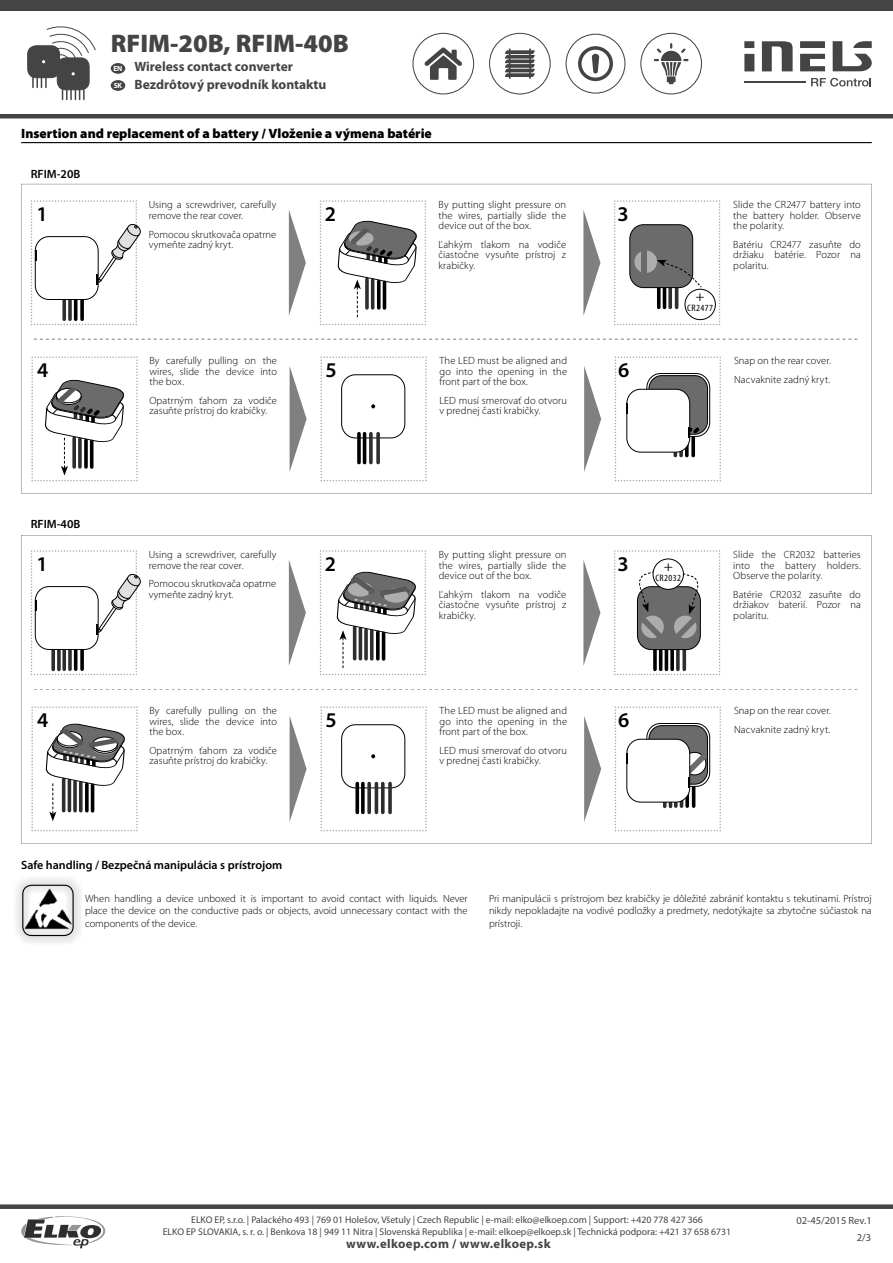
<style>
.page{position:relative;width:893px;height:1263px;background:#fff}
.page>*{position:absolute;margin:0;border:0;box-sizing:border-box;transform-origin:0 0}
.t1{font:900 25.5px "Myriad Pro";color:#444}
.t2{font:600 21px "Myriad Pro";color:#000}
.t3{font:condensed 14.1px "Myriad Pro";color:#000;scale:1.09 1}
.t4{font:900 13.5px "Myriad Pro";color:#000}
.t5{font:700 13.5px "Myriad Pro";color:#444}
.t6{font:700 12.75px "Myriad Pro";letter-spacing:.03em;color:#444}
.t7{font:600 12px "Myriad Pro";color:#000}
.t8{font:300 10.5px/10.5px "Myriad Pro";letter-spacing:.01em;color:#000;text-align:justify}
.t9{font:10.5px/17px "Myriad Pro";color:#444;text-align:right}
.t10{font:9.75px/11.7px "Myriad Pro";color:#444;text-align:center}
.t11{font:condensed 9.3px "Myriad Pro";letter-spacing:.04em;color:#000;scale:1.09 1}
.s1{font-size:7.5px;color:#fff}
</style>
<div class="page">
<svg style="left:21px;top:184px;width:851px;height:310px"></svg>
<svg style="left:21px;top:535px;width:851px;height:309px"></svg>
<div style="left:28px;top:46px;width:32px;height:32px;background:#444;border-radius:9px"></div>
<div style="left:28px;top:46px;width:32px;height:32px;border:1px solid #444;border-radius:9px"></div>
<svg style="left:32px;top:75px;width:15px;height:12px"></svg>
<div style="left:57px;top:58px;width:32px;height:32px;background:#444;border-radius:9px"></div>
<div style="left:57px;top:58px;width:32px;height:32px;border:1px solid #444;border-radius:9px"></div>
<svg style="left:62px;top:87px;width:23px;height:13px"></svg>
<svg style="left:42px;top:26px;width:54px;height:37px"></svg>
<div style="left:0;top:0;width:893px;height:11px;background:#444"></div>
<div style="left:0;top:114px;width:893px;height:5px;background:#444"></div>
<div style="left:744px;top:54px;width:10px;height:17px;background:#444"></div>
<svg style="left:762px;top:41px;width:30px;height:30px"></svg>
<svg style="left:800px;top:54px;width:25px;height:17px"></svg>
<div style="left:800px;top:41px;width:25px;height:7px;background:#444"></div>
<svg style="left:832px;top:41px;width:40px;height:30px"></svg>
<div style="left:744px;top:41px;width:10px;height:7px;background:#444"></div>
<hr style="left:744px;top:81px;width:62px;height:1px;background:#444">
<svg style="left:811px;top:78px;width:60px;height:9px"></svg>
<div style="left:111px;top:63px;width:14px;height:11px;background:#444;border-radius:50%"></div>
<div style="left:111px;top:80px;width:14px;height:11px;background:#444;border-radius:50%"></div>
<div style="left:640px;top:33px;width:62px;height:61px;border:1px solid #444;border-radius:50%"></div>
<svg style="left:654px;top:43px;width:34px;height:41px"></svg>
<div style="left:412px;top:33px;width:62px;height:61px;border:1px solid #444;border-radius:50%"></div>
<svg style="left:424px;top:47px;width:38px;height:33px"></svg>
<div style="left:489px;top:33px;width:62px;height:61px;border:1px solid #444;border-radius:50%"></div>
<svg style="left:505px;top:49px;width:30px;height:30px"></svg>
<div style="left:565px;top:34px;width:60px;height:60px;border:1px solid #444;border-radius:50%"></div>
<svg style="left:578px;top:46px;width:35px;height:35px"></svg>
<div style="left:0;top:1204px;width:893px;height:5px;background:#444"></div>
<svg style="left:21px;top:1216px;width:84px;height:32px"></svg>
<hr style="left:21px;top:142px;width:851px;height:1px;background:#000">
<svg style="left:34px;top:339px;width:823px;height:1px"></svg>
<svg style="left:289px;top:210px;width:17px;height:106px"></svg>
<svg style="left:583px;top:210px;width:17px;height:106px"></svg>
<svg style="left:290px;top:366px;width:17px;height:106px"></svg>
<svg style="left:584px;top:366px;width:17px;height:106px"></svg>
<svg style="left:614px;top:200px;width:106px;height:125px"></svg>
<div style="left:685px;top:289px;width:30px;height:31px;background:#fff;border-radius:50%"></div>
<div style="left:685px;top:289px;width:31px;height:31px;border:1px solid #000;border-radius:50%"></div>
<svg style="left:31px;top:200px;width:111px;height:125px"></svg>
<svg style="left:320px;top:200px;width:107px;height:125px"></svg>
<svg style="left:320px;top:357px;width:107px;height:124px"></svg>
<svg style="left:357px;top:434px;width:4px;height:29px"></svg>
<hr style="left:363px;top:434px;width:3px;height:29px;background:#000">
<svg style="left:369px;top:434px;width:4px;height:29px"></svg>
<svg style="left:376px;top:434px;width:4px;height:29px"></svg>
<svg style="left:615px;top:357px;width:106px;height:124px"></svg>
<svg style="left:31px;top:357px;width:107px;height:124px"></svg>
<svg style="left:381px;top:689px;width:476px;height:1px"></svg>
<svg style="left:289px;top:560px;width:17px;height:106px"></svg>
<svg style="left:583px;top:560px;width:17px;height:106px"></svg>
<svg style="left:614px;top:550px;width:106px;height:125px"></svg>
<svg style="left:290px;top:716px;width:17px;height:106px"></svg>
<svg style="left:584px;top:716px;width:17px;height:106px"></svg>
<div style="left:653px;top:559px;width:30px;height:30px;background:#fff;border-radius:50%"></div>
<div style="left:653px;top:559px;width:31px;height:31px;border:1px solid #000;border-radius:50%"></div>
<svg style="left:31px;top:550px;width:111px;height:125px"></svg>
<svg style="left:320px;top:706px;width:107px;height:125px"></svg>
<svg style="left:355px;top:784px;width:4px;height:28px"></svg>
<svg style="left:361px;top:784px;width:4px;height:28px"></svg>
<svg style="left:367px;top:784px;width:4px;height:28px"></svg>
<hr style="left:375px;top:784px;width:3px;height:28px;background:#2e2e2e">
<svg style="left:615px;top:706px;width:106px;height:125px"></svg>
<svg style="left:320px;top:550px;width:106px;height:125px"></svg>
<svg style="left:381px;top:784px;width:4px;height:28px"></svg>
<svg style="left:388px;top:784px;width:4px;height:28px"></svg>
<svg style="left:31px;top:706px;width:107px;height:125px"></svg>
<img style="left:16px;top:878px;width:65px;height:65px">
<img style="left:20px;top:885px;width:56px;height:51px">
<div style="left:22px;top:885px;width:52px;height:51px;border:1px solid #000;border-radius:9px"></div>
<h1 class="t1" style="left:111px;top:34px;width:240px">RFIM-20B, RFIM-40B</h1>
<p class="t5" style="left:114px;top:61px;width:181px"><span class="s1">EN</span> Wireless contact converter</p>
<p class="t5" style="left:114px;top:79px;width:214px"><span class="s1">SK</span> Bezdrôtový prevodník kontaktu</p>
<p class="t4" style="left:21px;top:128px;width:412px">Insertion and replacement of a battery / Vloženie a výmena batérie</p>
<p class="t7" style="left:31px;top:169px;width:51px">RFIM-20B</p>
<h2 class="t2" style="left:37px;top:206px;width:13px">1</h2>
<h2 class="t2" style="left:325px;top:206px;width:13px">2</h2>
<h2 class="t2" style="left:617px;top:206px;width:13px">3</h2>
<p class="t8" style="left:149px;top:201px;width:129px">Using a screwdriver, carefully remove the rear cover.</p>
<p class="t8" style="left:438px;top:201px;width:129px">By putting slight pressure on the wires, partially slide the device out of the box.</p>
<p class="t8" style="left:733px;top:201px;width:129px">Slide the CR2477 battery into the battery holder. Observe the polarity.</p>
<p class="t8" style="left:149px;top:230px;width:129px">Pomocou skrutkovača opatrne vymeňte zadný kryt.</p>
<p class="t8" style="left:438px;top:240px;width:129px">Ľahkým tlakom na vodiče čiastočne vysuňte prístroj z krabičky.</p>
<p class="t8" style="left:733px;top:240px;width:129px">Batériu CR2477 zasuňte do držiaku batérie. Pozor na polaritu.</p>
<h3 class="t3" style="left:696px;top:291px;width:10px">+</h3>
<p class="t11" style="left:687px;top:305px;width:25px">CR2477</p>
<p class="t8" style="left:149px;top:357px;width:129px">By carefully pulling on the wires, slide the device into the box.</p>
<p class="t8" style="left:439px;top:357px;width:129px">The LED must be aligned and go into the opening in the front part of the box.</p>
<p class="t8" style="left:734px;top:357px;width:99px">Snap on the rear cover.</p>
<h2 class="t2" style="left:37px;top:362px;width:13px">4</h2>
<h2 class="t2" style="left:325px;top:362px;width:13px">5</h2>
<h2 class="t2" style="left:618px;top:362px;width:13px">6</h2>
<p class="t8" style="left:734px;top:375px;width:98px">Nacvaknite zadný kryt.</p>
<p class="t8" style="left:149px;top:396px;width:129px">Opatrným ťahom za vodiče zasuňte prístroj do krabičky.</p>
<p class="t8" style="left:439px;top:396px;width:129px">LED musí smerovať do otvoru v prednej časti krabičky.</p>
<p class="t7" style="left:31px;top:519px;width:51px">RFIM-40B</p>
<h2 class="t2" style="left:37px;top:556px;width:13px">1</h2>
<h2 class="t2" style="left:325px;top:556px;width:13px">2</h2>
<h2 class="t2" style="left:617px;top:556px;width:13px">3</h2>
<p class="t8" style="left:149px;top:550px;width:129px">Using a screwdriver, carefully remove the rear cover.</p>
<p class="t8" style="left:439px;top:550px;width:129px">By putting slight pressure on the wires, partially slide the device out of the box.</p>
<p class="t8" style="left:733px;top:550px;width:129px">Slide the CR2032 batteries into the battery holders.<br>Observe the polarity.</p>
<h3 class="t3" style="left:664px;top:561px;width:10px">+</h3>
<p class="t11" style="left:655px;top:574px;width:25px">CR2032</p>
<p class="t8" style="left:149px;top:579px;width:129px">Pomocou skrutkovača opatrne vymeňte zadný kryt.</p>
<p class="t8" style="left:439px;top:590px;width:129px">Ľahkým tlakom na vodiče čiastočne vysuňte prístroj z krabičky.</p>
<p class="t8" style="left:733px;top:590px;width:129px">Batérie CR2032 zasuňte do držiakov baterií. Pozor na polaritu.</p>
<p class="t8" style="left:149px;top:707px;width:129px">By carefully pulling on the wires, slide the device into the box.</p>
<p class="t8" style="left:439px;top:707px;width:129px">The LED must be aligned and go into the opening in the front part of the box.</p>
<p class="t8" style="left:734px;top:707px;width:99px">Snap on the rear cover.</p>
<h2 class="t2" style="left:37px;top:712px;width:13px">4</h2>
<h2 class="t2" style="left:325px;top:712px;width:13px">5</h2>
<h2 class="t2" style="left:618px;top:712px;width:13px">6</h2>
<p class="t8" style="left:734px;top:725px;width:98px">Nacvaknite zadný kryt.</p>
<p class="t8" style="left:149px;top:746px;width:129px">Opatrným ťahom za vodiče zasuňte prístroj do krabičky.</p>
<p class="t8" style="left:439px;top:746px;width:129px">LED musí smerovať do otvoru v prednej časti krabičky.</p>
<p class="t7" style="left:21px;top:860px;width:263px">Safe handling / Bezpečná manipulácia s prístrojom</p>
<p class="t8" style="left:85px;top:893px;width:384px;line-height:12.6px">When handling a device unboxed it is important to avoid contact with liquids. Never place the device on the conductive pads or objects, avoid unnecessary contact with the components of the device.</p>
<p class="t8" style="left:489px;top:893px;width:384px;line-height:12.6px">Pri manipulácii s prístrojom bez krabičky je dôležité zabrániť kontaktu s tekutinami. Prístroj nikdy nepokladajte na vodivé podložky a predmety, nedotýkajte sa zbytočne súčiastok na prístroji.</p>
<p class="t10" style="left:163px;top:1215px;width:570px">ELKO EP, s.r.o. | Palackého 493 | 769 01 Holešov, Všetuly | Czech Republic | e-mail: elko@elkoep.com | Support: +420 778 427 366<br>ELKO EP SLOVAKIA, s. r. o. | Benkova 18 | 949 11 Nitra | Slovenská Republika | e-mail: elkoep@elkoep.sk | Technická podpora: +421 37 658 6731</p>
<p class="t6" style="left:346px;top:1239px;width:206px">www.elkoep.com / www.elkoep.sk</p>
<p class="t9" style="left:796px;top:1213px;width:77px">02-45/2015 Rev.1<br>2/3</p>
</div>
